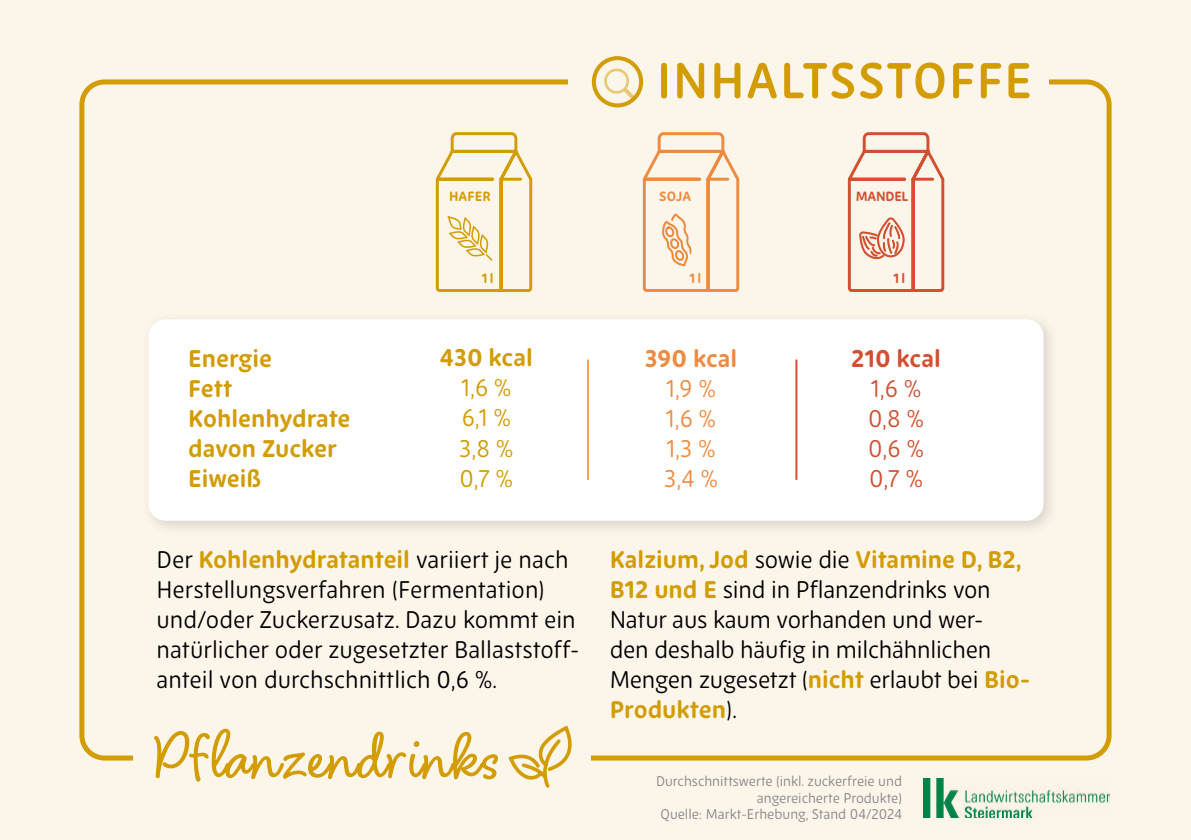
<style>
.page{position:relative;width:1191px;height:840px;background:#fff}
.page>*{position:absolute;margin:0;border:0;box-sizing:border-box;transform-origin:0 0}
.t1{font:600 50px "New Zen";letter-spacing:.03em;color:#d39c00}
.t2{font:24px/30px "New Zen";letter-spacing:-.01em;color:#000}
.t3{font:700 24px/30px "New Zen";color:#d39c00}
.t4{font:24px/30px "New Zen";color:#d39c00;text-align:justify}
.t5{font:24px/30px "New Zen";color:#ef8b40;text-align:justify}
.t6{font:24px/30px "New Zen";color:#d25031}
.t7{font:700 24px "New Zen";color:#ef8b40}
.t8{font:700 24px "New Zen";color:#d25031}
.t9{font:14px/16px "New Zen";color:#878787;text-align:right}
.t10{font:700 13.4px "New Zen";letter-spacing:-.02em;color:#d25031}
.t11{font:700 13.4px "New Zen";letter-spacing:.01em;color:#d39c00}
.t12{font:700 13.4px "New Zen";letter-spacing:.005em;color:#ef8b40}
.s1{font-weight:700;color:#d39c00}
</style>
<div class="page">
<div style="left:0;top:0;width:1191px;height:839px;background:#fbf5ea"></div>
<div style="left:79px;top:79px;width:1032px;height:681px;border:5px solid #d39c00;border-radius:23px"></div>
<img style="left:923px;top:778px;width:186px;height:38px">
<div style="left:140px;top:311px;width:919px;height:226px;background:#000;opacity:.14"></div>
<div style="left:149px;top:319px;width:894px;height:201px;background:#fff;border-radius:17px"></div>
<svg style="left:435px;top:132px;width:98px;height:160px"></svg>
<svg style="left:642px;top:132px;width:98px;height:160px"></svg>
<svg style="left:847px;top:132px;width:98px;height:160px"></svg>
<div style="left:133px;top:734px;width:458px;height:60px;background:#fbf5ea"></div>
<svg style="left:154px;top:728px;width:344px;height:54px"></svg>
<svg style="left:508px;top:725px;width:64px;height:63px"></svg>
<div style="left:568px;top:45px;width:481px;height:74px;background:#fbf5ea"></div>
<div style="left:592px;top:56px;width:51px;height:51px;border:4px solid #d39c00;border-radius:50%"></div>
<svg style="left:603px;top:67px;width:32px;height:33px"></svg>
<hr style="left:795px;top:359px;width:2px;height:120px;background:#d25031">
<hr style="left:587px;top:359px;width:2px;height:120px;background:#f0a156">
<p class="t11" style="left:449px;top:188px;width:43px">HAFER</p>
<p class="t11" style="left:482px;top:270px;width:13px">1l</p>
<p class="t3" style="left:188px;top:343px;width:164px">Energie<br>Fett<br>Kohlenhydrate davon Zucker<br>Eiweiß</p>
<p class="t3" style="left:440px;top:343px;width:94px">430 kcal</p>
<p class="t4" style="left:459px;top:373px;width:55px">1,6 % 6,1 % 3,8 % 0,7 %</p>
<h1 class="t1" style="left:656px;top:51px;width:376px">INHALTSSTOFFE</h1>
<p class="t12" style="left:659px;top:188px;width:33px">SOJA</p>
<p class="t10" style="left:856px;top:188px;width:54px">MANDEL</p>
<p class="t12" style="left:689px;top:270px;width:13px">1l</p>
<p class="t10" style="left:893px;top:270px;width:13px">1l</p>
<p class="t7" style="left:644px;top:343px;width:94px">390 kcal</p>
<p class="t5" style="left:664px;top:373px;width:55px">1,9 % 1,6 % 1,3 % 3,4 %</p>
<p class="t8" style="left:851px;top:343px;width:91px">210 kcal</p>
<p class="t6" style="left:868px;top:373px;width:57px">1,6 %<br>0,8 %<br>0,6 %<br>0,7 %</p>
<p class="t2" style="left:156px;top:544px;width:425px">Der <span class="s1">Kohlenhydratanteil</span> variiert je nach Herstellungsverfahren (Fermentation) und/oder Zuckerzusatz. Dazu kommt ein natürlicher oder zugesetzter Ballaststoff&shy;anteil von durchschnittlich 0,6 %.</p>
<p class="t2" style="left:609px;top:544px;width:422px"><span class="s1">Kalzium, Jod</span> sowie die <span class="s1">Vitamine D, B2, B12 und E</span> sind in Pflanzendrinks von Natur aus kaum vorhanden und wer-<br>den deshalb häufig in milchähnlichen Mengen zugesetzt (<span class="s1">nicht</span> erlaubt bei <span class="s1">Bio-Produkten</span>).</p>
<p class="t9" style="left:656px;top:773px;width:247px">Durchschnittswerte (inkl. zuckerfreie und angereicherte Produkte)<br>Quelle: Markt-Erhebung, Stand 04/2024</p>
</div>
